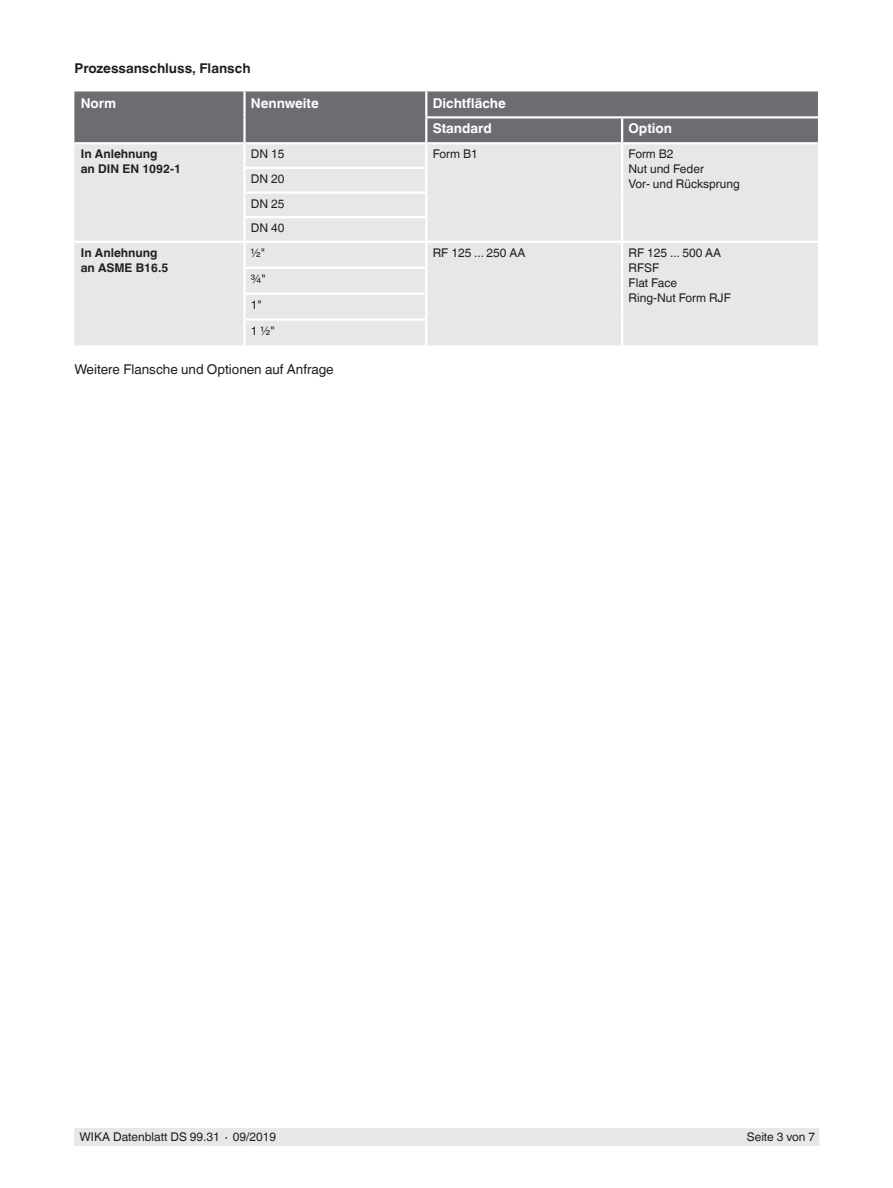
<style>
.page{position:relative;width:893px;height:1188px;background:#fff}
.page>*{position:absolute;margin:0;border:0;box-sizing:border-box;transform-origin:0 0}
.t1{font:700 13.5px/26px "Helvetica World";color:#fff}
.t2{font:13.5px "Helvetica World";color:#231f20}
.t3{font:700 13.5px "Helvetica World";color:#231f20}
.t4{font:12px/15px "Helvetica World";color:#231f20}
.t5{font:700 12px/15px "Helvetica World";color:#231f20}
</style>
<div class="page">
<div style="left:75px;top:1128px;width:744px;height:17px;background:#e6e7e9"></div>
<div style="left:74px;top:91px;width:744px;height:51px;background:#6c6d70"></div>
<div style="left:74px;top:144px;width:744px;height:201px;background:#e6e7e9"></div>
<hr style="left:425px;top:91px;width:2px;height:25px;background:#fff">
<hr style="left:425px;top:116px;width:197px;height:3px;background:#fff">
<hr style="left:425px;top:119px;width:2px;height:23px;background:#fff">
<hr style="left:622px;top:116px;width:196px;height:3px;background:#fff">
<hr style="left:621px;top:119px;width:2px;height:23px;background:#fff">
<hr style="left:74px;top:241px;width:170px;height:2px;background:#fff">
<hr style="left:243px;top:243px;width:3px;height:24px;background:#fff">
<hr style="left:243px;top:269px;width:3px;height:24px;background:#fff">
<hr style="left:243px;top:295px;width:3px;height:23px;background:#fff">
<hr style="left:243px;top:321px;width:3px;height:24px;background:#fff">
<hr style="left:426px;top:241px;width:196px;height:2px;background:#fff">
<hr style="left:425px;top:243px;width:2px;height:24px;background:#fff">
<hr style="left:622px;top:241px;width:196px;height:2px;background:#fff">
<hr style="left:621px;top:243px;width:2px;height:25px;background:#fff">
<hr style="left:425px;top:269px;width:2px;height:24px;background:#fff">
<hr style="left:621px;top:268px;width:2px;height:26px;background:#fff">
<hr style="left:425px;top:295px;width:2px;height:23px;background:#fff">
<hr style="left:621px;top:294px;width:2px;height:26px;background:#fff">
<hr style="left:425px;top:321px;width:2px;height:24px;background:#fff">
<hr style="left:621px;top:320px;width:2px;height:25px;background:#fff">
<hr style="left:243px;top:91px;width:3px;height:26px;background:#fff">
<hr style="left:243px;top:117px;width:3px;height:25px;background:#fff">
<hr style="left:243px;top:144px;width:3px;height:23px;background:#fff">
<hr style="left:425px;top:144px;width:2px;height:23px;background:#fff">
<hr style="left:621px;top:144px;width:2px;height:24px;background:#fff">
<hr style="left:621px;top:168px;width:2px;height:25px;background:#fff">
<hr style="left:621px;top:193px;width:2px;height:24px;background:#fff">
<hr style="left:621px;top:217px;width:2px;height:24px;background:#fff">
<hr style="left:243px;top:167px;width:184px;height:2px;background:#fff">
<hr style="left:243px;top:169px;width:3px;height:22px;background:#fff">
<hr style="left:425px;top:169px;width:2px;height:22px;background:#fff">
<hr style="left:243px;top:191px;width:184px;height:3px;background:#fff">
<hr style="left:243px;top:194px;width:3px;height:22px;background:#fff">
<hr style="left:425px;top:194px;width:2px;height:22px;background:#fff">
<hr style="left:243px;top:216px;width:184px;height:2px;background:#fff">
<hr style="left:243px;top:218px;width:3px;height:23px;background:#fff">
<hr style="left:425px;top:218px;width:2px;height:23px;background:#fff">
<hr style="left:244px;top:241px;width:182px;height:2px;background:#fff">
<hr style="left:243px;top:267px;width:184px;height:2px;background:#fff">
<hr style="left:243px;top:293px;width:184px;height:2px;background:#fff">
<hr style="left:243px;top:318px;width:184px;height:3px;background:#fff">
<p class="t3" style="left:74px;top:61px;width:178px">Prozessanschluss, Flansch</p>
<p class="t1" style="left:81px;top:90px;width:37px">Norm</p>
<p class="t1" style="left:251px;top:90px;width:69px">Nennweite</p>
<p class="t1" style="left:433px;top:90px;width:75px">Dichtfläche<br>Standard</p>
<p class="t1" style="left:628px;top:116px;width:45px">Option</p>
<p class="t5" style="left:81px;top:147px;width:102px">In Anlehnung<br>an DIN EN 1092-1</p>
<p class="t4" style="left:251px;top:147px;width:35px">DN 15</p>
<p class="t4" style="left:433px;top:147px;width:47px">Form B1</p>
<p class="t4" style="left:628px;top:147px;width:113px">Form B2<br>Nut und Feder<br>Vor- und Rücksprung</p>
<p class="t4" style="left:251px;top:166px;width:35px;line-height:24.6px;text-align:justify">DN 20<br>DN 25<br>DN 40</p>
<p class="t5" style="left:81px;top:245px;width:89px">In Anlehnung an ASME B16.5</p>
<p class="t4" style="left:251px;top:245px;width:16px">½"</p>
<p class="t4" style="left:433px;top:245px;width:94px">RF 125 ... 250 AA</p>
<p class="t4" style="left:628px;top:245px;width:104px">RF 125 ... 500 AA<br>RFSF<br>Flat Face<br>Ring-Nut Form RJF</p>
<p class="t4" style="left:251px;top:266px;width:25px;line-height:26px">¾"<br>1"<br>1 ½"</p>
<p class="t2" style="left:74px;top:361px;width:261px">Weitere Flansche und Optionen auf Anfrage</p>
<p class="t4" style="left:80px;top:1130px;width:198px">WIKA Datenblatt DS 99.31 ∙ 09/2019</p>
<p class="t4" style="left:747px;top:1130px;width:70px">Seite 3 von 7</p>
</div>
